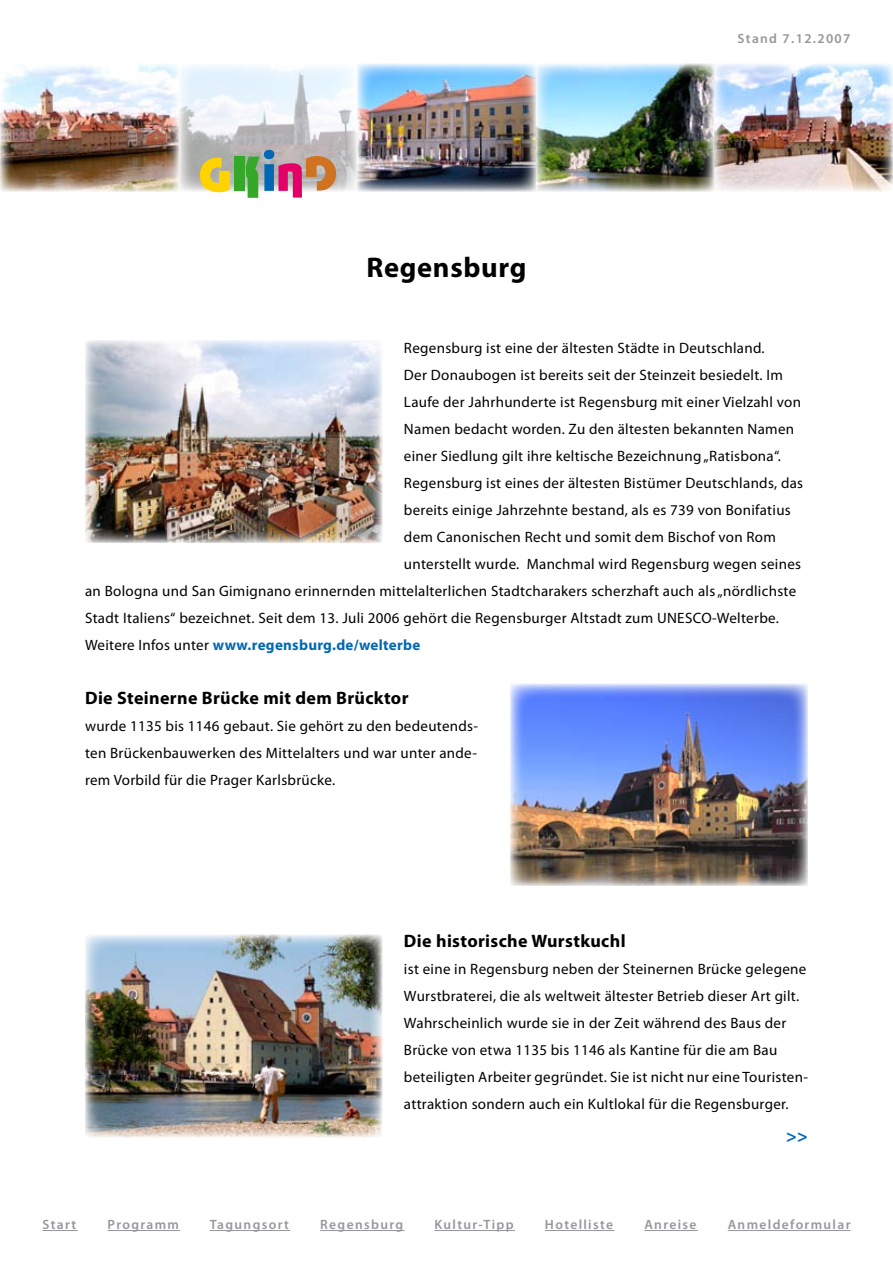
<style>
.page{position:relative;width:893px;height:1263px;background:#fff}
.page>*{position:absolute;margin:0;border:0;box-sizing:border-box;transform-origin:0 0}
.t1{font:700 28.5px "Myriad Pro";letter-spacing:.025em;color:#000}
.t2{font:700 18px "Myriad Pro";letter-spacing:.02em;color:#000}
.t3{font:700 18px "Myriad Pro";color:#0068b4}
.t4{font:15px/27px "Myriad Pro";letter-spacing:.02em;color:#000;text-align:justify}
.t5{font:700 15px "Myriad Pro";letter-spacing:.02em;color:#0068b4}
.t6{font:600 13.5px "Myriad Pro";letter-spacing:.1em;color:#97979b}
.s1{font-weight:400;color:#000}
</style>
<div class="page">
<img style="left:0;top:64px;width:893px;height:127px">
<div style="left:234px;top:157px;width:10px;height:34px;background:#36a829"></div>
<svg style="left:198px;top:155px;width:32px;height:38px"></svg>
<svg style="left:246px;top:150px;width:93px;height:48px;background:#bb9a90"></svg>
<div style="left:264px;top:164px;width:10px;height:27px;background:#0068b4"></div>
<hr style="left:43px;top:1230px;width:35px;height:1px;background:#97979b">
<hr style="left:108px;top:1230px;width:72px;height:1px;background:#97979b">
<hr style="left:210px;top:1230px;width:80px;height:1px;background:#97979b">
<hr style="left:320px;top:1230px;width:84px;height:1px;background:#97979b">
<hr style="left:434px;top:1230px;width:81px;height:1px;background:#97979b">
<hr style="left:545px;top:1230px;width:69px;height:1px;background:#97979b">
<hr style="left:644px;top:1230px;width:54px;height:1px;background:#97979b">
<hr style="left:728px;top:1230px;width:122px;height:1px;background:#97979b">
<img style="left:510px;top:684px;width:298px;height:202px">
<img style="left:85px;top:935px;width:298px;height:202px">
<img style="left:85px;top:341px;width:298px;height:202px">
<h1 class="t1" style="left:366px;top:248px;width:162px">Regensburg</h1>
<p class="t6" style="left:738px;top:30px;width:114px">Stand 7.12.2007</p>
<p class="t4" style="left:404px;top:334px;width:362px">Regensburg ist eine der ältesten Städte in Deutschland.</p>
<p class="t4" style="left:404px;top:361px;width:381px">Der Donaubogen ist bereits seit der Steinzeit besiedelt. Im</p>
<p class="t4" style="left:404px;top:388px;width:399px">Laufe der Jahrhunderte ist Regensburg mit einer Vielzahl von</p>
<p class="t4" style="left:404px;top:415px;width:392px">Namen bedacht worden. Zu den ältesten bekannten Namen</p>
<p class="t4" style="left:404px;top:442px;width:378px">einer Siedlung gilt ihre keltische Bezeichnung „Ratisbona“.</p>
<p class="t4" style="left:404px;top:469px;width:401px">Regensburg ist eines der ältesten Bistümer Deutschlands, das</p>
<p class="t4" style="left:404px;top:496px;width:388px">bereits einige Jahrzehnte bestand, als es 739 von Bonifatius</p>
<p class="t4" style="left:404px;top:523px;width:374px">dem Canonischen Recht und somit dem Bischof von Rom</p>
<p class="t4" style="left:404px;top:550px;width:399px">unterstellt wurde. Manchmal wird Regensburg wegen seines</p>
<p class="t4" style="left:85px;top:577px;width:713px">an Bologna und San Gimignano erinnernden mittelalterlichen Stadtcharakers scherzhaft auch als „nördlichste</p>
<p class="t4" style="left:85px;top:604px;width:695px">Stadt Italiens“ bezeichnet. Seit dem 13. Juli 2006 gehört die Regensburger Altstadt zum UNESCO-Welterbe.</p>
<p class="t5" style="left:85px;top:635px;width:337px"><span class="s1">Weitere Infos unter</span> www.regensburg.de/welterbe</p>
<p class="t2" style="left:85px;top:686px;width:325px">Die Steinerne Brücke mit dem Brücktor</p>
<p class="t4" style="left:85px;top:712px;width:395px">wurde 1135 bis 1146 gebaut. Sie gehört zu den bedeutends&shy;ten Brückenbauwerken des Mittelalters und war unter ande&shy;rem Vorbild für die Prager Karlsbrücke.</p>
<p class="t2" style="left:404px;top:929px;width:223px">Die historische Wurstkuchl</p>
<p class="t4" style="left:404px;top:955px;width:405px;text-align:left">ist eine in Regensburg neben der Steinernen Brücke gelegene Wurstbraterei, die als weltweit ältester Betrieb dieser Art gilt.<br>Wahrscheinlich wurde sie in der Zeit während des Baus der Brücke von etwa 1135 bis 1146 als Kantine für die am Bau beteiligten Arbeiter gegründet. Sie ist nicht nur eine Touristen&shy;attraktion sondern auch ein Kultlokal für die Regensburger.</p>
<p class="t3" style="left:786px;top:1124px;width:23px">&gt;&gt;</p>
<p class="t6" style="left:43px;top:1216px;width:35px">Start</p>
<p class="t6" style="left:108px;top:1216px;width:73px">Programm</p>
<p class="t6" style="left:210px;top:1216px;width:81px">Tagungsort</p>
<p class="t6" style="left:320px;top:1216px;width:84px">Regensburg</p>
<p class="t6" style="left:434px;top:1216px;width:81px">Kultur-Tipp</p>
<p class="t6" style="left:545px;top:1216px;width:70px">Hotelliste</p>
<p class="t6" style="left:644px;top:1216px;width:54px">Anreise</p>
<p class="t6" style="left:728px;top:1216px;width:124px">Anmeldeformular</p>
</div>
